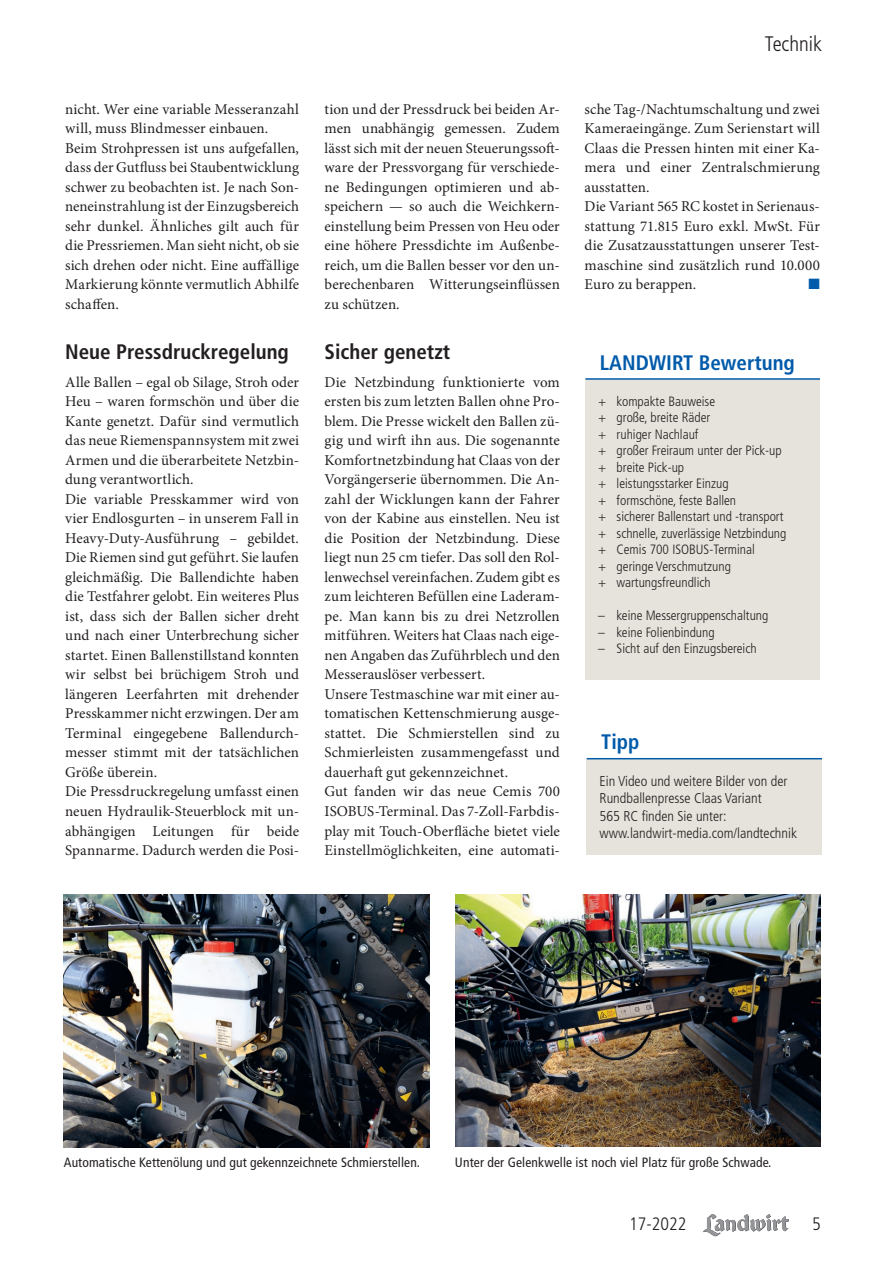
<style>
.page{position:relative;width:893px;height:1263px;background:#fff}
.page>*{position:absolute;margin:0;border:0;box-sizing:border-box;transform-origin:0 0}
.t1{font:700 condensed 21px "Frutiger LT Pro";color:#231f20}
.t2{font:700 condensed 21px "Frutiger LT Pro";color:#015aaa}
.t3{font:300 condensed 21px "Frutiger LT Pro";color:#231f20}
.t4{font:300 condensed 18px "Frutiger LT Pro";color:#231f20}
.t5{font:15px/19.5px "Minion Pro";letter-spacing:.005em;color:#231f20}
.t6{font:15px "Zapf Dingbats ITC";color:#015aaa}
.t7{font:300 condensed 14.25px/17.2px "Frutiger LT Pro";color:#231f20}
.t8{font:300 condensed 13.5px/16.5px "Frutiger LT Pro";color:#231f20}
.t9{font:condensed 13.5px "Frutiger LT Pro";letter-spacing:.01em;color:#231f20}
</style>
<div class="page">
<svg style="left:703px;top:1214px;width:86px;height:23px"></svg>
<div style="left:587px;top:758px;width:235px;height:97px;background:#e6e3dc"></div>
<hr style="left:587px;top:758px;width:235px;height:1px;background:#015aaa">
<div style="left:585px;top:379px;width:235px;height:300px;background:#e6e3dc"></div>
<hr style="left:585px;top:378px;width:235px;height:2px;background:#015aaa">
<img style="left:455px;top:894px;width:366px;height:252px">
<img style="left:64px;top:895px;width:365px;height:252px">
<p class="t5" style="left:65px;top:99px;width:235px">nicht. Wer eine variable Messeranzahl will, muss Blindmesser einbauen.<br>Beim Strohpressen ist uns aufgefallen, dass der Gutfluss bei Staubentwicklung schwer zu beobachten ist. Je nach Son&shy;neneinstrahlung ist der Einzugsbereich sehr dunkel. Ähnliches gilt auch für die Pressriemen. Man sieht nicht, ob sie sich drehen oder nicht. Eine auffällige Markierung könnte vermutlich Abhilfe schaffen.</p>
<h1 class="t1" style="left:65px;top:339px;width:225px">Neue Pressdruckregelung</h1>
<p class="t5" style="left:65px;top:372px;width:235px">Alle Ballen – egal ob Silage, Stroh oder Heu – waren formschön und über die Kante genetzt. Dafür sind vermutlich das neue Riemenspannsystem mit zwei Armen und die überarbeitete Netzbin&shy;dung verantwortlich.<br>Die variable Presskammer wird von vier Endlosgurten – in unserem Fall in Heavy-Duty-Ausführung – gebildet.<br>Die Riemen sind gut geführt. Sie laufen gleichmäßig. Die Ballendichte haben die Testfahrer gelobt. Ein weiteres Plus ist, dass sich der Ballen sicher dreht und nach einer Unterbrechung sicher startet. Einen Ballenstillstand konnten wir selbst bei brüchigem Stroh und längeren Leerfahrten mit drehender Presskammer nicht erzwingen. Der am Terminal eingegebene Ballendurch&shy;messer stimmt mit der tatsächlichen Größe überein.<br>Die Pressdruckregelung umfasst einen neuen Hydraulik-Steuerblock mit un&shy;abhängigen Leitungen für beide Spannarme. Dadurch werden die Posi-</p>
<p class="t5" style="left:325px;top:99px;width:237px;text-align:justify">tion und der Pressdruck bei beiden Ar&shy;men unabhängig gemessen. Zudem lässt sich mit der neuen Steuerungssoft&shy;ware der Pressvorgang für verschiede&shy;ne Bedingungen optimieren und ab&shy;speichern — so auch die Weichkern&shy;einstellung beim Pressen von Heu oder eine höhere Pressdichte im Außenbe&shy;reich, um die Ballen besser vor den un&shy;berechenbaren Witterungseinflüssen zu schützen.</p>
<h1 class="t1" style="left:325px;top:339px;width:127px">Sicher genetzt</h1>
<p class="t5" style="left:325px;top:372px;width:237px">Die Netzbindung funktionierte vom ersten bis zum letzten Ballen ohne Pro&shy;blem. Die Presse wickelt den Ballen zü&shy;gig und wirft ihn aus. Die sogenannte Komfortnetzbindung hat Claas von der Vorgängerserie übernommen. Die An&shy;zahl der Wicklungen kann der Fahrer von der Kabine aus einstellen. Neu ist die Position der Netzbindung. Diese liegt nun 25 cm tiefer. Das soll den Rol&shy;lenwechsel vereinfachen. Zudem gibt es zum leichteren Befüllen eine Laderam&shy;pe. Man kann bis zu drei Netzrollen mitführen. Weiters hat Claas nach eige&shy;nen Angaben das Zuführblech und den Messerauslöser verbessert.<br>Unsere Testmaschine war mit einer au&shy;tomatischen Kettenschmierung ausge&shy;stattet. Die Schmierstellen sind zu Schmierleisten zusammengefasst und dauerhaft gut gekennzeichnet.<br>Gut fanden wir das neue Cemis 700<br>ISOBUS-Terminal. Das 7-Zoll-Farbdis&shy;play mit Touch-Oberfläche bietet viele Einstellmöglichkeiten, eine automati-</p>
<h1 class="t3" style="left:765px;top:32px;width:59px">Technik</h1>
<p class="t5" style="left:585px;top:99px;width:237px">sche Tag-/Nachtumschaltung und zwei Kameraeingänge. Zum Serienstart will Claas die Pressen hinten mit einer Ka&shy;mera und einer Zentralschmierung ausstatten.<br>Die Variant 565 RC kostet in Serienaus&shy;stattung 71.815 Euro exkl. MwSt. Für die Zusatzausstattungen unserer Test&shy;maschine sind zusätzlich rund 10.000<br>Euro zu berappen.</p>
<p class="t6" style="left:808px;top:277px;width:13px">■</p>
<h1 class="t2" style="left:600px;top:350px;width:196px">LANDWIRT Bewertung</h1>
<p class="t8" style="left:598px;top:393px;width:190px">+ kompakte Bauweise<br>+ große, breite Räder<br>+ ruhiger Nachlauf<br>+ großer Freiraum unter der Pick-up + breite Pick-up<br>+ leistungsstarker Einzug<br>+ formschöne, feste Ballen<br>+ sicherer Ballenstart und -transport + schnelle, zuverlässige Netzbindung + Cemis 700 ISOBUS-Terminal<br>+ geringe Verschmutzung<br>+ wartungsfreundlich</p>
<p class="t8" style="left:598px;top:608px;width:172px">– keine Messergruppenschaltung</p>
<p class="t8" style="left:598px;top:624px;width:118px">– keine Folienbindung</p>
<p class="t8" style="left:598px;top:641px;width:160px">– Sicht auf den Einzugsbereich</p>
<h1 class="t2" style="left:601px;top:730px;width:40px">Tipp</h1>
<p class="t7" style="left:599px;top:773px;width:199px">Ein Video und weitere Bilder von der Rundballenpresse Claas Variant<br>565 RC finden Sie unter: www.landwirt-media.com/landtechnik</p>
<p class="t9" style="left:64px;top:1154px;width:358px">Automatische Kettenölung und gut gekennzeichnete Schmierstellen.</p>
<p class="t9" style="left:455px;top:1154px;width:318px">Unter der Gelenkwelle ist noch viel Platz für große Schwade.</p>
<p class="t4" style="left:629px;top:1213px;width:59px">17-2022</p>
<p class="t4" style="left:812px;top:1213px;width:10px">5</p>
</div>
